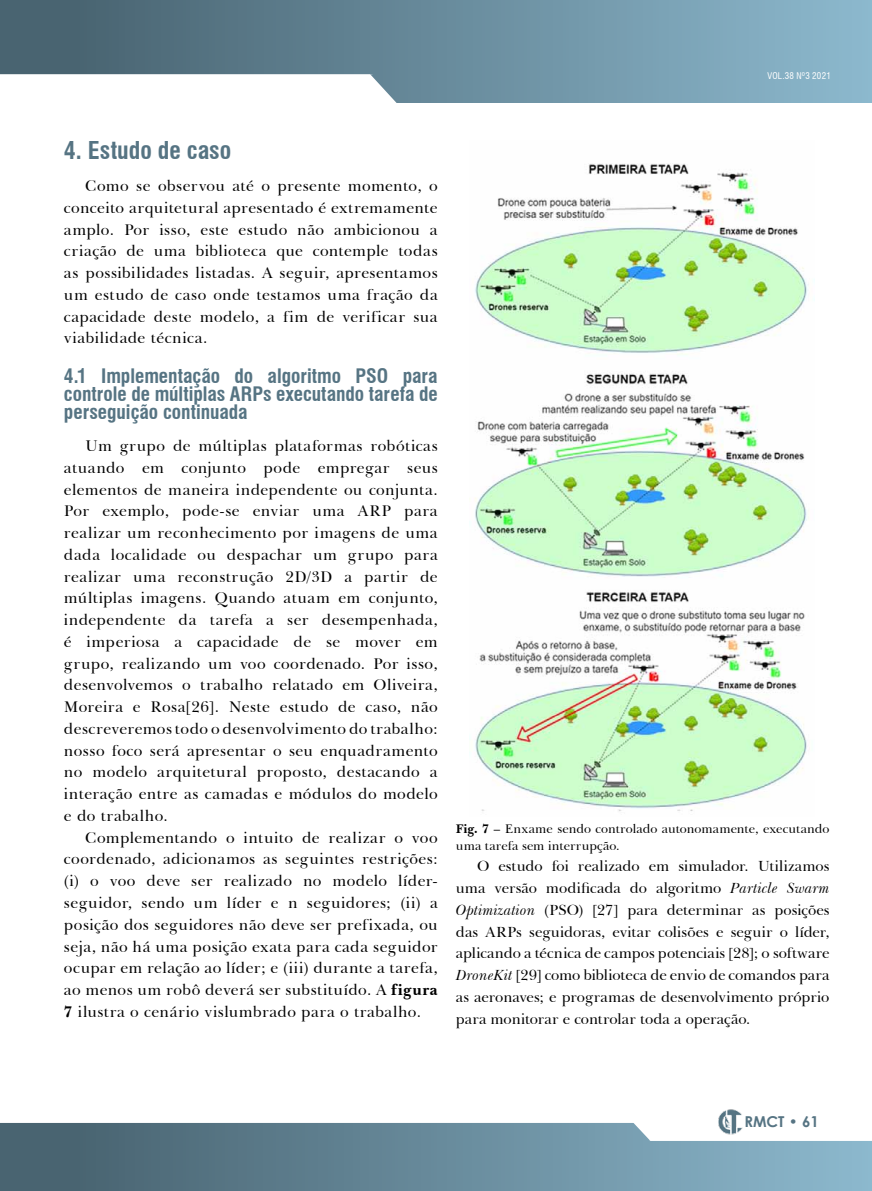
<style>
.page{position:relative;width:872px;height:1191px;background:#fff}
.page>*{position:absolute;margin:0;border:0;box-sizing:border-box;transform-origin:0 0}
.t1{font:700 condensed 24px "Swiss 721 BT";color:#567483}
.t2{font:700 condensed 19.5px/18px "Swiss 721 BT";color:#567483;text-align:justify}
.t3{font:15.75px/21.8px "Baskerville BT";letter-spacing:.03em;color:#000;text-align:justify}
.t4{font:15px/21.8px "Baskerville BT";letter-spacing:-.005em;color:#000;text-align:justify}
.t5{font:700 15px "Century Gothic";color:#567483}
.t6{font:12.75px/16.5px "Baskerville BT";color:#000}
.t7{font:condensed 9px "Swiss 721 BT";letter-spacing:.03em;color:#fff}
.s1{font-weight:700}
.s2{font-style:italic}
</style>
<div class="page">
<div style="left:0;top:0;width:872px;height:102px;background:linear-gradient(to right,#445d6a,#8cb8cd)"></div>
<svg style="left:0;top:1123px;width:872px;height:68px;background:#658898"></svg>
<svg style="left:629px;top:1123px;width:243px;height:18px"></svg>
<svg style="left:0;top:74px;width:406px;height:29px"></svg>
<img style="left:718px;top:1109px;width:25px;height:25px">
<img style="left:475px;top:163px;width:334px;height:648px">
<p class="t7" style="left:767px;top:70px;width:65px">VOL.38 Nº3 2021</p>
<h1 class="t1" style="left:64px;top:136px;width:169px">4. Estudo de caso</h1>
<p class="t3" style="left:64px;top:174px;width:375px;text-indent:21px">Como se observou até o presente momento, o conceito arquitetural apresentado é extremamente amplo. Por isso, este estudo não ambicionou a criação de uma biblioteca que contemple todas as possibilidades listadas. A seguir, apresentamos um estudo de caso onde testamos uma fração da capacidade deste modelo, a fim de verificar sua viabilidade técnica.</p>
<p class="t2" style="left:64px;top:366px;width:375px">4.1 Implementação do algoritmo PSO para controle de múltiplas ARPs executando tarefa de perseguição continuada</p>
<p class="t3" style="left:64px;top:434px;width:375px;text-indent:21px">Um grupo de múltiplas plataformas robóticas atuando em conjunto pode empregar seus elementos de maneira independente ou conjunta.<br>Por exemplo, pode-se enviar uma ARP para realizar um reconhecimento por imagens de uma dada localidade ou despachar um grupo para realizar uma reconstrução 2D/3D a partir de múltiplas imagens. Quando atuam em conjunto, independente da tarefa a ser desempenhada, é imperiosa a capacidade de se mover em grupo, realizando um voo coordenado. Por isso, desenvolvemos o trabalho relatado em Oliveira, Moreira e Rosa[26]. Neste estudo de caso, não descreveremos todo o desenvolvimento do trabalho: nosso foco será apresentar o seu enquadramento no modelo arquitetural proposto, destacando a interação entre as camadas e módulos do modelo e do trabalho.</p>
<p class="t3" style="left:64px;top:826px;width:375px;text-indent:21px">Complementando o intuito de realizar o voo coordenado, adicionamos as seguintes restrições: (i) o voo deve ser realizado no modelo líder&shy;seguidor, sendo um líder e n seguidores; (ii) a posição dos seguidores não deve ser prefixada, ou seja, não há uma posição exata para cada seguidor ocupar em relação ao líder; e (iii) durante a tarefa, ao menos um robô deverá ser substituído. A <span class="s1">figura 7</span> ilustra o cenário vislumbrado para o trabalho.</p>
<p class="t6" style="left:456px;top:820px;width:375px"><span class="s1">Fig. 7</span> – Enxame sendo controlado autonomamente, executando uma tarefa sem interrupção.</p>
<p class="t4" style="left:456px;top:855px;width:375px;text-indent:21px">O estudo foi realizado em simulador. Utilizamos uma versão modificada do algoritmo <span class="s2">Particle Swarm Optimization</span> (PSO) [27] para determinar as posições das ARPs seguidoras, evitar colisões e seguir o líder, aplicando a técnica de campos potenciais [28]; o software <span class="s2">DroneKit</span> [29] como biblioteca de envio de comandos para as aeronaves; e programas de desenvolvimento próprio para monitorar e controlar toda a operação.</p>
<p class="t5" style="left:744px;top:1110px;width:76px">RMCT • 61</p>
</div>
